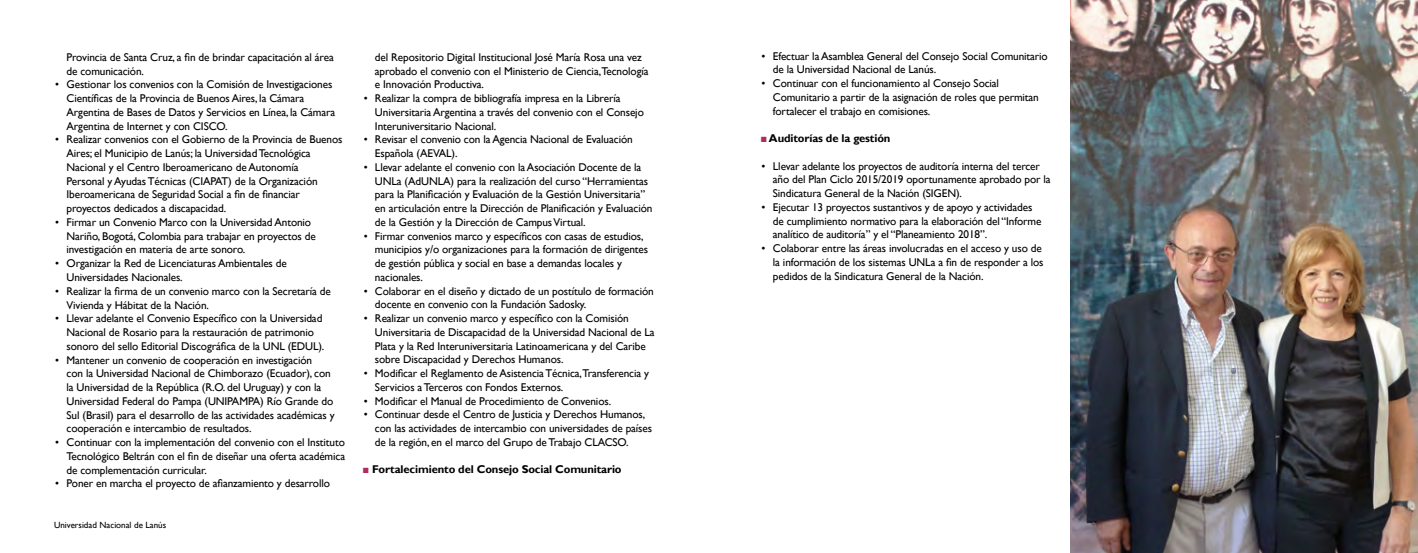
<style>
.page{position:relative;width:1418px;height:553px;background:#fff}
.page>*{position:absolute;margin:0;border:0;box-sizing:border-box;transform-origin:0 0}
.t1{font:11.25px/13.8px "Gill Sans";letter-spacing:-.01em;color:#000}
.t2{font:700 11.25px "Gill Sans";letter-spacing:-.01em;color:#000}
.t3{font:9px "Gill Sans";color:#000}
.s1{font-family:"Arial";color:#b02b5f}
</style>
<div class="page">
<img style="left:1070px;top:0;width:347px;height:553px">
<p class="t1" style="left:67px;top:50px;width:269px">Provincia de Santa Cruz, a fin de brindar capacitación al área de comunicación.</p>
<p class="t1" style="left:67px;top:78px;width:270px;text-indent:-11px">• Gestionar los convenios con la Comisión de Investigaciones Científicas de la Provincia de Buenos Aires, la Cámara Argentina de Bases de Datos y Servicios en Línea, la Cámara Argentina de Internet y con CISCO.</p>
<p class="t1" style="left:67px;top:133px;width:277px;text-indent:-11px">• Realizar convenios con el Gobierno de la Provincia de Buenos Aires; el Municipio de Lanús; la Universidad Tecnológica Nacional y el Centro Iberoamericano de Autonomía<br>Personal y Ayudas Técnicas (CIAPAT) de la Organización Iberoamericana de Seguridad Social a fin de financiar proyectos dedicados a discapacidad.</p>
<p class="t1" style="left:67px;top:215px;width:251px;text-indent:-11px">• Firmar un Convenio Marco con la Universidad Antonio<br>Nariño, Bogotá, Colombia para trabajar en proyectos de investigación en materia de arte sonoro.</p>
<p class="t1" style="left:67px;top:257px;width:222px;text-indent:-11px">• Organizar la Red de Licenciaturas Ambientales de<br>Universidades Nacionales.</p>
<p class="t1" style="left:67px;top:284px;width:266px;text-indent:-11px">• Realizar la firma de un convenio marco con la Secretaría de<br>Vivienda y Hábitat de la Nación.</p>
<p class="t1" style="left:67px;top:312px;width:259px;text-indent:-11px">• Llevar adelante el Convenio Específico con la Universidad<br>Nacional de Rosario para la restauración de patrimonio sonoro del sello Editorial Discográfica de la UNL (EDUL).</p>
<p class="t1" style="left:67px;top:353px;width:270px;text-indent:-11px">• Mantener un convenio de cooperación en investigación<br>con la Universidad Nacional de Chimborazo (Ecuador), con la Universidad de la República (R.O. del Uruguay) y con la Universidad Federal do Pampa (UNIPAMPA) Río Grande do Sul (Brasil) para el desarrollo de las actividades académicas y cooperación e intercambio de resultados.</p>
<p class="t1" style="left:67px;top:435px;width:280px;text-align:justify;text-indent:-11px">• Continuar con la implementación del convenio con el Instituto Tecnológico Beltrán con el fin de diseñar una oferta académica de complementación curricular.</p>
<p class="t1" style="left:55px;top:477px;width:276px">• Poner en marcha el proyecto de afianzamiento y desarrollo</p>
<p class="t3" style="left:54px;top:520px;width:114px">Universidad Nacional de Lanús</p>
<p class="t1" style="left:375px;top:50px;width:275px">del Repositorio Digital Institucional José María Rosa una vez aprobado el convenio con el Ministerio de Ciencia,Tecnología e Innovación Productiva.</p>
<p class="t1" style="left:375px;top:92px;width:270px;text-indent:-11px">• Realizar la compra de bibliografía impresa en la Librería<br>Universitaria Argentina a través del convenio con el Consejo<br>Interuniversitario Nacional.</p>
<p class="t1" style="left:375px;top:133px;width:259px;text-indent:-11px">• Revisar el convenio con la Agencia Nacional de Evaluación<br>Española (AEVAL).</p>
<p class="t1" style="left:375px;top:160px;width:279px;text-indent:-11px">• Llevar adelante el convenio con la Asociación Docente de la UNLa (AdUNLA) para la realización del curso “Herramientas para la Planificación y Evaluación de la Gestión Universitaria” en articulación entre la Dirección de Planificación y Evaluación de la Gestión y la Dirección de Campus Virtual.</p>
<p class="t1" style="left:375px;top:229px;width:275px;text-indent:-11px">• Firmar convenios marco y específicos con casas de estudios, municipios y/o organizaciones para la formación de dirigentes de gestión pública y social en base a demandas locales y nacionales.</p>
<p class="t1" style="left:375px;top:284px;width:280px;text-indent:-11px">• Colaborar en el diseño y dictado de un postítulo de formación docente en convenio con la Fundación Sadosky.</p>
<p class="t1" style="left:375px;top:312px;width:281px;text-indent:-11px">• Realizar un convenio marco y específico con la Comisión Universitaria de Discapacidad de la Universidad Nacional de La Plata y la Red Interuniversitaria Latinoamericana y del Caribe sobre Discapacidad y Derechos Humanos.</p>
<p class="t1" style="left:375px;top:367px;width:276px;text-indent:-11px">• Modificar el Reglamento de Asistencia Técnica,Transferencia y<br>Servicios a Terceros con Fondos Externos.</p>
<p class="t1" style="left:364px;top:394px;width:249px">• Modificar el Manual de Procedimiento de Convenios.</p>
<p class="t1" style="left:375px;top:408px;width:278px;text-indent:-11px">• Continuar desde el Centro de Justicia y Derechos Humanos, con las actividades de intercambio con universidades de países de la región, en el marco del Grupo de Trabajo CLACSO.</p>
<p class="t2" style="left:362px;top:463px;width:261px"><span class="s1">■</span> Fortalecimiento del Consejo Social Comunitario</p>
<p class="t1" style="left:773px;top:49px;width:276px;text-indent:-11px">• Efectuar la Asamblea General del Consejo Social Comunitario de la Universidad Nacional de Lanús.</p>
<p class="t1" style="left:773px;top:77px;width:267px;text-indent:-11px">• Continuar con el funcionamiento al Consejo Social<br>Comunitario a partir de la asignación de roles que permitan fortalecer el trabajo en comisiones.</p>
<p class="t2" style="left:760px;top:132px;width:132px"><span class="s1">■</span> Auditorías de la gestión</p>
<p class="t1" style="left:773px;top:159px;width:279px;text-indent:-11px">• Llevar adelante los proyectos de auditoría interna del tercer año del Plan Ciclo 2015/2019 oportunamente aprobado por la<br>Sindicatura General de la Nación (SIGEN).</p>
<p class="t1" style="left:773px;top:200px;width:270px;text-indent:-11px">• Ejecutar 13 proyectos sustantivos y de apoyo y actividades de cumplimiento normativo para la elaboración del “Informe analítico de auditoría” y el “Planeamiento 2018”.</p>
<p class="t1" style="left:773px;top:242px;width:272px;text-indent:-11px">• Colaborar entre las áreas involucradas en el acceso y uso de la información de los sistemas UNLa a fin de responder a los pedidos de la Sindicatura General de la Nación.</p>
</div>
